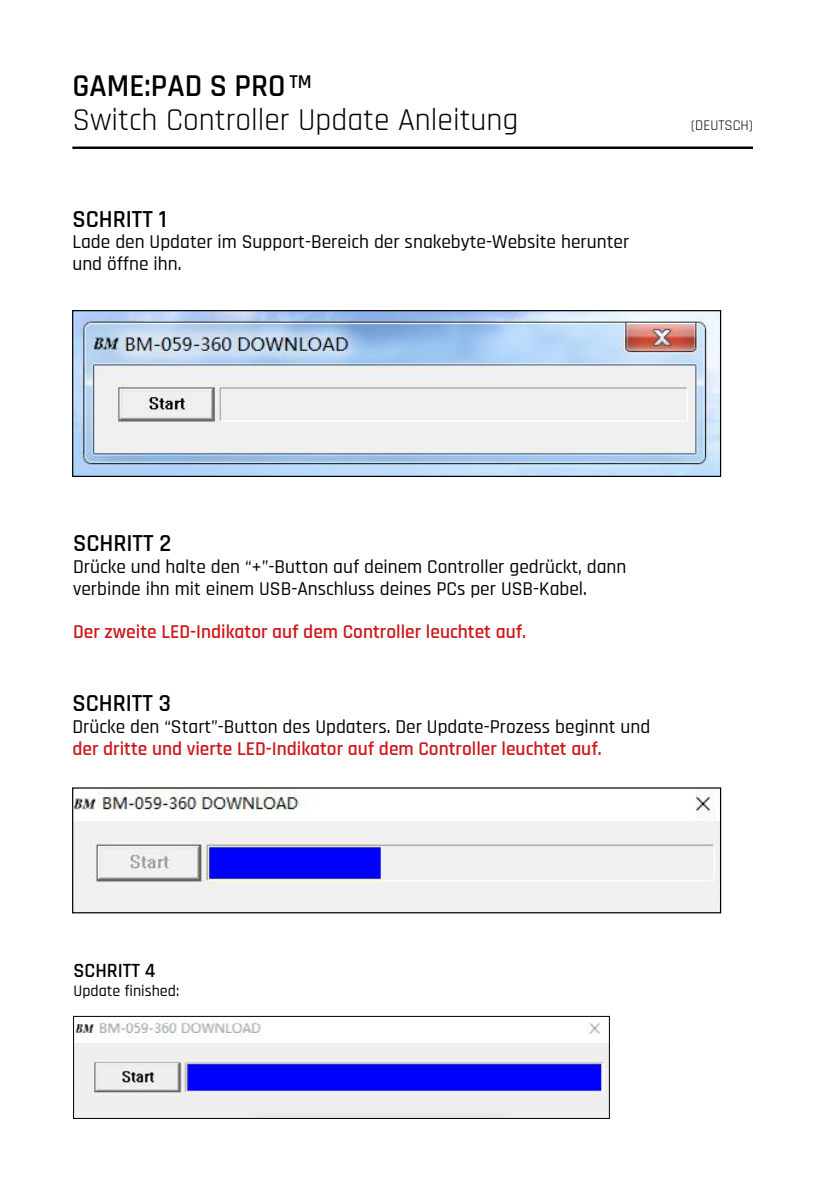
<style>
.page{position:relative;width:823px;height:1191px;background:#fff}
.page>*{position:absolute;margin:0;border:0;box-sizing:border-box;transform-origin:0 0}
.t1{font:31.4px "Rajdhani";color:#000}
.t2{font:600 31.4px "Rajdhani";color:#000}
.t3{font:600 24.2px "Rajdhani";color:#000}
.t4{font:600 20px "Rajdhani";color:#000}
.t5{font:500 19.4px "Rajdhani";color:#000}
.t6{font:600 19.4px "Rajdhani";color:#cd171a}
.t7{font:600 19.4px "Rajdhani";color:#000}
.t8{font:500 16px "Rajdhani";color:#000}
.t9{font:14.6px "Rajdhani";color:#000}
</style>
<div class="page">
<hr style="left:72px;top:146px;width:680px;height:3px;background:#000">
<img style="left:74px;top:312px;width:644px;height:163px">
<div style="left:72px;top:310px;width:648px;height:167px;border:1px solid #000"></div>
<img style="left:74px;top:789px;width:644px;height:122px">
<div style="left:72px;top:787px;width:648px;height:126px;border:1px solid #000"></div>
<img style="left:75px;top:1022px;width:532px;height:95px">
<div style="left:73px;top:1016px;width:536px;height:103px;border:1px solid #000"></div>
<p class="t7" style="left:289px;top:70px;width:24px">TM</p>
<p class="t2" style="left:72px;top:67px;width:214px">GAME:PAD S PRO</p>
<p class="t1" style="left:72px;top:102px;width:447px">Switch Controller Update Anleitung</p>
<p class="t3" style="left:72px;top:204px;width:96px">SCHRITT 1</p>
<p class="t5" style="left:72px;top:231px;width:558px">Lade den Updater im Support-Bereich der snakebyte-Website herunter</p>
<p class="t5" style="left:72px;top:253px;width:110px">und öffne ihn.</p>
<p class="t9" style="left:690px;top:117px;width:63px">(DEUTSCH)</p>
<p class="t3" style="left:73px;top:529px;width:100px">SCHRITT 2</p>
<p class="t5" style="left:73px;top:555px;width:554px">Drücke und halte den “+”-Button auf deinem Controller gedrückt, dann</p>
<p class="t5" style="left:73px;top:577px;width:515px">verbinde ihn mit einem USB-Anschluss deines PCs per USB-Kabel.</p>
<p class="t6" style="left:73px;top:620px;width:454px">Der zweite LED-Indikator auf dem Controller leuchtet auf.</p>
<p class="t3" style="left:72px;top:689px;width:100px">SCHRITT 3</p>
<p class="t5" style="left:72px;top:715px;width:579px">Drücke den “Start”-Button des Updaters. Der Update-Prozess beginnt und</p>
<p class="t6" style="left:72px;top:737px;width:530px">der dritte und vierte LED-Indikator auf dem Controller leuchtet auf.</p>
<p class="t4" style="left:73px;top:958px;width:83px">SCHRITT 4</p>
<p class="t8" style="left:73px;top:981px;width:107px">Update finished:</p>
</div>
